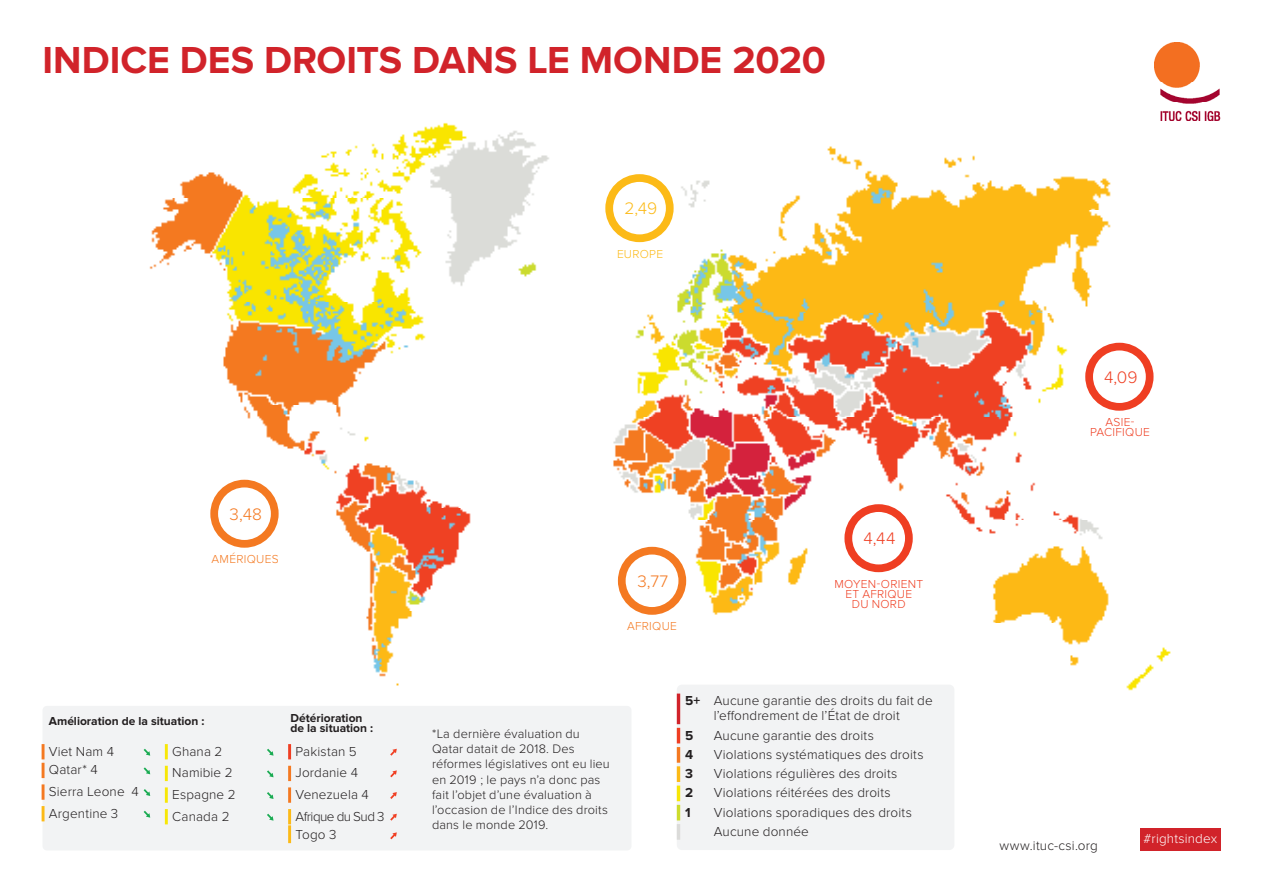
<style>
.page{position:relative;width:1263px;height:893px;background:#fff}
.page>*{position:absolute;margin:0;border:0;box-sizing:border-box;transform-origin:0 0}
.t1{font:700 39px "Proxima Nova";color:#d1232a}
.Introduction{font:300 17.25px "Proxima Nova";color:#f47921}
.Introduction-2{font:300 17.25px "Proxima Nova";color:#ef3e22}
.Introduction-3{font:300 17.25px "Proxima Nova";color:#fcba17}
.Text_4{font:300 13.5px "Proxima Nova";letter-spacing:.01em;color:#231f20}
.Texte_5{font:300 13.5px/15px "Proxima Nova";letter-spacing:.01em;color:#231f20;text-align:center}
.Text_2{font:300 13.5px "Proxima Nova";letter-spacing:.01em;color:#231f20}
.Text_3{font:300 13.5px "Proxima Nova";letter-spacing:.01em;color:#231f20}
.Text_5{font:300 13.5px "Proxima Nova";letter-spacing:.01em;color:#231f20}
.Text_1{font:300 13.5px "Proxima Nova";letter-spacing:.01em;color:#231f20}
.Text_3-2{font:300 13.5px "Proxima Nova";letter-spacing:-.04em;color:#231f20}
.t2{font:300 13.5px "Proxima Nova";letter-spacing:.01em;color:#fff}
.No_rating{font:300 13.5px "Proxima Nova";letter-spacing:.01em;color:#231f20}
.Text_5-2{font:700 13.5px "Proxima Nova";color:#231f20}
.Text_4-2{font:700 13.5px "Proxima Nova";color:#231f20}
.Text_3-3{font:700 13.5px "Proxima Nova";color:#231f20}
.Text_2-2{font:700 13.5px "Proxima Nova";color:#231f20}
.Text_1-2{font:700 13.5px "Proxima Nova";color:#231f20}
.Text_-_1col{font:300 12.75px/15.3px "Proxima Nova";letter-spacing:.01em;color:#231f20}
.t3{font:700 12px/10.5px "Proxima Nova";color:#231f20}
.Introduction-4{font:300 12px/9.9px "Proxima Nova";letter-spacing:.025em;color:#ef3e22;text-align:center}
.Introduction-5{font:300 12px "Proxima Nova";letter-spacing:.025em;color:#f47921}
.Introduction-6{font:300 12px "Proxima Nova";letter-spacing:.015em;color:#fcba17}
.s1{font-weight:700}
</style>
<div class="page">
<img style="left:149px;top:122px;width:330px;height:564px">
<img style="left:646px;top:120px;width:548px;height:605px">
<svg style="left:479px;top:130px;width:167px;height:485px"></svg>
<div style="left:618px;top:547px;width:68px;height:68px;border:8px solid #f47921;border-radius:50%"></div>
<div style="left:210px;top:480px;width:69px;height:68px;border:8px solid #f47921;border-radius:50%"></div>
<div style="left:844px;top:504px;width:69px;height:68px;border:8px solid #ef3e22;border-radius:50%"></div>
<div style="left:1085px;top:343px;width:68px;height:68px;border:8px solid #ef3e22;border-radius:50%"></div>
<div style="left:605px;top:174px;width:69px;height:68px;border:8px solid #fcba17;border-radius:50%"></div>
<div style="left:43px;top:706px;width:588px;height:144px;background:#f2f3f4;border-radius:4px"></div>
<hr style="left:42px;top:744px;width:3px;height:15px;background:#f47921">
<hr style="left:42px;top:763px;width:3px;height:15px;background:#f47921">
<hr style="left:42px;top:784px;width:3px;height:16px;background:#f47921">
<hr style="left:42px;top:806px;width:3px;height:15px;background:#fcba17">
<svg style="left:144px;top:749px;width:6px;height:7px"></svg>
<svg style="left:144px;top:767px;width:6px;height:7px"></svg>
<svg style="left:144px;top:789px;width:6px;height:7px"></svg>
<svg style="left:144px;top:811px;width:6px;height:7px"></svg>
<hr style="left:165px;top:744px;width:3px;height:15px;background:#f7e707">
<hr style="left:165px;top:766px;width:3px;height:15px;background:#f7e707">
<hr style="left:165px;top:787px;width:3px;height:16px;background:#f7e707">
<hr style="left:165px;top:809px;width:3px;height:15px;background:#f7e707">
<svg style="left:267px;top:749px;width:6px;height:7px"></svg>
<svg style="left:267px;top:770px;width:6px;height:7px"></svg>
<svg style="left:267px;top:792px;width:6px;height:7px"></svg>
<svg style="left:267px;top:814px;width:6px;height:7px"></svg>
<hr style="left:288px;top:744px;width:3px;height:15px;background:#ef3e22">
<hr style="left:288px;top:766px;width:3px;height:15px;background:#f47921">
<hr style="left:288px;top:787px;width:3px;height:16px;background:#f47921">
<hr style="left:288px;top:809px;width:3px;height:15px;background:#fcba17">
<hr style="left:288px;top:825px;width:3px;height:18px;background:#fcba17">
<svg style="left:390px;top:749px;width:7px;height:7px"></svg>
<svg style="left:390px;top:770px;width:7px;height:7px"></svg>
<svg style="left:390px;top:792px;width:7px;height:7px"></svg>
<svg style="left:390px;top:814px;width:7px;height:7px"></svg>
<svg style="left:390px;top:832px;width:7px;height:7px"></svg>
<div style="left:1140px;top:828px;width:80px;height:22px;background:#d1232a"></div>
<img style="left:1154px;top:43px;width:67px;height:77px">
<div style="left:677px;top:685px;width:277px;height:165px;background:#f2f3f4;border-radius:5px"></div>
<hr style="left:677px;top:694px;width:3px;height:30px;background:#d1232a">
<hr style="left:677px;top:728px;width:3px;height:15px;background:#ef3e22">
<hr style="left:677px;top:747px;width:3px;height:16px;background:#f47921">
<hr style="left:677px;top:766px;width:3px;height:16px;background:#fcba17">
<hr style="left:677px;top:786px;width:3px;height:15px;background:#f7e707">
<hr style="left:677px;top:805px;width:3px;height:15px;background:#cddc2d">
<hr style="left:677px;top:824px;width:3px;height:16px;background:#dbdbd9">
<p class="t1" style="left:43px;top:38px;width:785px">INDICE DES DROITS DANS LE MONDE 2020</p>
<p class="Introduction-3" style="left:625px;top:199px;width:34px">2,49</p>
<p class="Introduction-6" style="left:617px;top:247px;width:48px">EUROPE</p>
<p class="Introduction" style="left:230px;top:504px;width:34px">3,48</p>
<p class="Introduction-5" style="left:211px;top:552px;width:69px">AMÉRIQUES</p>
<p class="t3" style="left:49px;top:716px;width:157px">Amélioration de la situation :</p>
<p class="Text_4" style="left:49px;top:743px;width:67px">Viet Nam 4</p>
<p class="Text_4" style="left:49px;top:762px;width:50px">Qatar* 4</p>
<p class="Text_4" style="left:49px;top:784px;width:92px">Sierra Leone 4</p>
<p class="Text_3" style="left:49px;top:805px;width:71px">Argentine 3</p>
<p class="Text_2" style="left:172px;top:743px;width:52px">Ghana 2</p>
<p class="Text_2" style="left:172px;top:765px;width:62px">Namibie 2</p>
<p class="Text_2" style="left:172px;top:787px;width:65px">Espagne 2</p>
<p class="Text_2" style="left:172px;top:808px;width:59px">Canada 2</p>
<p class="t3" style="left:291px;top:712px;width:84px">Détérioration de la situation :</p>
<p class="Text_5" style="left:295px;top:743px;width:63px">Pakistan 5</p>
<p class="Text_4" style="left:295px;top:765px;width:64px">Jordanie 4</p>
<p class="Text_4" style="left:295px;top:787px;width:75px">Venezuela 4</p>
<p class="Text_3-2" style="left:295px;top:808px;width:91px">Afrique du Sud 3</p>
<p class="Text_3" style="left:295px;top:827px;width:43px">Togo 3</p>
<p class="Introduction" style="left:637px;top:571px;width:32px">3,77</p>
<p class="Introduction-5" style="left:627px;top:620px;width:51px">AFRIQUE</p>
<p class="Introduction-2" style="left:863px;top:529px;width:34px">4,44</p>
<p class="Introduction-4" style="left:834px;top:579px;width:90px">MOYEN-ORIENT<br>ET AFRIQUE<br>DU NORD</p>
<p class="Text_-_1col" style="left:432px;top:726px;width:179px">*La dernière évaluation du<br>Qatar datait de 2018. Des réformes législatives ont eu lieu en 2019 ; le pays n’a donc pas fait l’objet d’une évaluation à l’occasion de l’Indice des droits dans le monde 2019.</p>
<p class="Texte_5" style="left:685px;top:693px;width:249px"><span class="s1">5+</span> Aucune garantie des droits du fait de l’effondrement de l’État de droit</p>
<p class="Text_5-2" style="left:685px;top:727px;width:10px">5</p>
<p class="Text_5" style="left:714px;top:727px;width:162px">Aucune garantie des droits</p>
<p class="Text_4-2" style="left:685px;top:746px;width:10px">4</p>
<p class="Text_4" style="left:714px;top:746px;width:211px">Violations systématiques des droits</p>
<p class="Text_3-3" style="left:685px;top:766px;width:9px">3</p>
<p class="Text_3" style="left:714px;top:766px;width:185px">Violations régulières des droits</p>
<p class="Text_2-2" style="left:685px;top:785px;width:10px">2</p>
<p class="Text_2" style="left:714px;top:785px;width:178px">Violations réitérées des droits</p>
<p class="Text_1-2" style="left:685px;top:804px;width:7px">1</p>
<p class="Text_1" style="left:714px;top:804px;width:200px">Violations sporadiques des droits</p>
<p class="No_rating" style="left:714px;top:824px;width:97px">Aucune donnée</p>
<p class="Introduction-2" style="left:1104px;top:367px;width:35px">4,09</p>
<p class="Introduction-4" style="left:1090px;top:418px;width:61px">ASIE-<br>PACIFIQUE</p>
<p class="Texte_5" style="left:999px;top:839px;width:100px">www.ituc-csi.org</p>
<p class="t2" style="left:1143px;top:831px;width:75px">#rightsindex</p>
</div>
